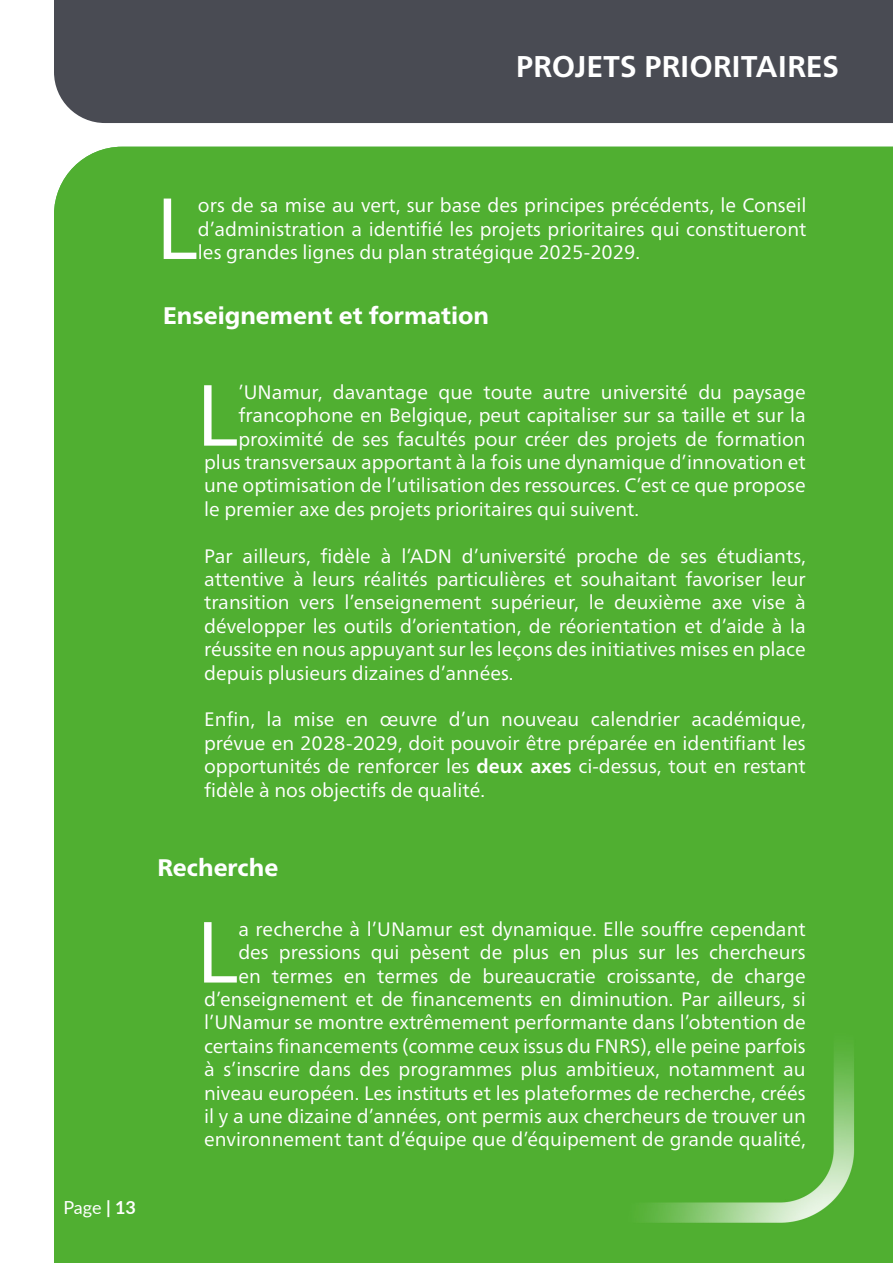
<style>
.page{position:relative;width:893px;height:1263px;background:#fff}
.page>*{position:absolute;margin:0;border:0;box-sizing:border-box;transform-origin:0 0}
.t1{font:86.55px "Neue Frutiger World";color:#fff}
.t2{font:700 30px "Neue Frutiger World";color:#fff}
.t3{font:800 24px "Neue Frutiger World";color:#fff}
.t4{font:19.5px/23.4px "Neue Frutiger World";color:#fff;text-align:justify}
.t5{font:18px "Lato";color:#fff}
.s1{font-weight:700}
</style>
<div class="page">
<div style="left:54px;top:147px;width:839px;height:1116px;background:#50af31"></div>
<div style="left:54px;top:0;width:839px;height:123px;background:#494b53"></div>
<p class="t2" style="left:516px;top:40px;width:325px">PROJETS PRIORITAIRES</p>
<p class="t5" style="left:63px;top:1195px;width:74px">Page <span class="s1">| 13</span></p>
<p class="t1" style="left:155px;top:161px;width:44px">L</p>
<p class="t4" style="left:198px;top:194px;width:610px">ors de sa mise au vert, sur base des principes précédents, le Conseil d’administration a identifié les projets prioritaires qui constitueront les grandes lignes du plan stratégique 2025-2029.</p>
<p class="t3" style="left:163px;top:302px;width:328px">Enseignement et formation</p>
<p class="t1" style="left:196px;top:348px;width:44px">L</p>
<p class="t4" style="left:238px;top:381px;width:569px">’UNamur, davantage que toute autre université du paysage</p>
<p class="t4" style="left:238px;top:404px;width:569px">francophone en Belgique, peut capitaliser sur sa taille et sur la</p>
<p class="t4" style="left:238px;top:427px;width:569px">proximité de ses facultés pour créer des projets de formation</p>
<p class="t4" style="left:204px;top:451px;width:603px">plus transversaux apportant à la fois une dynamique d’innovation et</p>
<p class="t4" style="left:204px;top:474px;width:603px">une optimisation de l’utilisation des ressources. C’est ce que propose</p>
<p class="t4" style="left:204px;top:498px;width:436px">le premier axe des projets prioritaires qui suivent.</p>
<p class="t4" style="left:204px;top:544px;width:603px">Par ailleurs, fidèle à l’ADN d’université proche de ses étudiants, attentive à leurs réalités particulières et souhaitant favoriser leur transition vers l’enseignement supérieur, le deuxième axe vise à développer les outils d’orientation, de réorientation et d’aide à la réussite en nous appuyant sur les leçons des initiatives mises en place depuis plusieurs dizaines d’années.</p>
<p class="t4" style="left:204px;top:708px;width:603px">Enfin, la mise en œuvre d’un nouveau calendrier académique, prévue en 2028-2029, doit pouvoir être préparée en identifiant les opportunités de renforcer les <span class="s1">deux axes</span> ci-dessus, tout en restant fidèle à nos objectifs de qualité.</p>
<p class="t3" style="left:157px;top:854px;width:122px">Recherche</p>
<p class="t4" style="left:204px;top:917px;width:603px;text-align:right">a recherche à l’UNamur est dynamique. Elle souffre cependant des pressions qui pèsent de plus en plus sur les chercheurs<br>en termes en termes de bureaucratie croissante, de charge d’enseignement et de financements en diminution. Par ailleurs, si l’UNamur se montre extrêmement performante dans l’obtention de certains financements (comme ceux issus du FNRS), elle peine parfois à s’inscrire dans des programmes plus ambitieux, notamment au niveau européen. Les instituts et les plateformes de recherche, créés il y a une dizaine d’années, ont permis aux chercheurs de trouver un environnement tant d’équipe que d’équipement de grande qualité,</p>
<p class="t1" style="left:196px;top:884px;width:44px">L</p>
</div>
